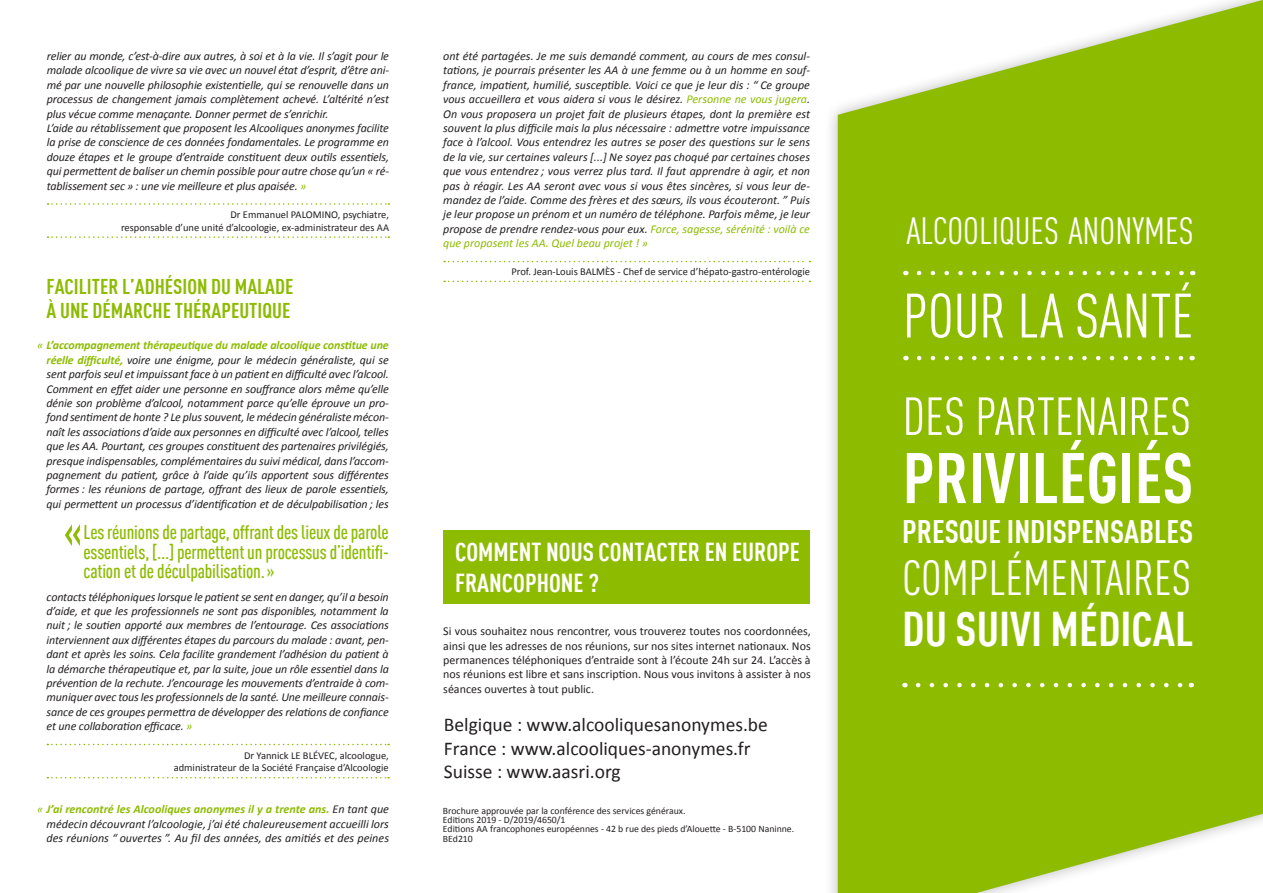
<style>
.page{position:relative;width:1263px;height:893px;background:#fff}
.page>*{position:absolute;margin:0;border:0;box-sizing:border-box;transform-origin:0 0}
.t1{font:700 70.2px "DIN Cond";color:#fff}
.t2{font:61.65px "DIN Cond";color:#fff}
.t3{font:52.65px "DIN Cond";color:#fff}
.t4{font:48.75px "DIN Cond";color:#fff}
.t5{font:700 47.7px "DIN Cond";color:#fff}
.t6{font:37.5px "DIN Cond";color:#fff}
.t7{font:700 31.95px "DIN Cond";color:#fff}
.t8{font:700 25.5px/30.6px "DIN Cond";color:#fff}
.t9{font:700 21px/24px "DIN Cond";color:#8dbb00}
.t10{font:500 19.5px/19.5px "DIN Cond";letter-spacing:-.01em;color:#8dbb00;text-align:justify}
.t11{font:19.5px/23.4px "Calibri";color:#231f20}
.t12{font:italic 12px/14.4px "Calibri";letter-spacing:-.01em;color:#231f20;text-align:justify}
.t13{font:12px/14.4px "Calibri";color:#231f20;text-align:justify}
.t14{font:10.5px/12.6px "Calibri";color:#231f20;text-align:right}
.t15{font:9.75px/9.1px "Calibri";color:#231f20}
.s1{color:#8dbb00}
.s2{font-weight:700;color:#8dbb00}
</style>
<div class="page">
<div style="left:823px;top:0;width:440px;height:893px;background:#231f20;opacity:.3"></div>
<svg style="left:838px;top:0;width:425px;height:893px;background:#97c117"></svg>
<div style="left:443px;top:530px;width:367px;height:74px;background:#8dbb00"></div>
<svg style="left:48px;top:203px;width:341px;height:2px"></svg>
<svg style="left:48px;top:236px;width:341px;height:2px"></svg>
<svg style="left:47px;top:744px;width:342px;height:1px"></svg>
<svg style="left:47px;top:777px;width:342px;height:1px"></svg>
<svg style="left:65px;top:524px;width:15px;height:22px"></svg>
<svg style="left:444px;top:261px;width:366px;height:1px"></svg>
<svg style="left:444px;top:281px;width:366px;height:1px"></svg>
<svg style="left:919px;top:356px;width:266px;height:4px"></svg>
<svg style="left:918px;top:683px;width:266px;height:4px"></svg>
<svg style="left:919px;top:271px;width:266px;height:4px"></svg>
<p class="t12" style="left:47px;top:48px;width:344px;text-align:left">relier au monde, c’est-à-dire aux autres, à soi et à la vie. Il s’agit pour le malade alcoolique de vivre sa vie avec un nouvel état d’esprit, d’être ani&shy;mé par une nouvelle philosophie existentielle, qui se renouvelle dans un processus de changement jamais complètement achevé. L’altérité n’est plus vécue comme menaçante. Donner permet de s’enrichir.<br>L’aide au rétablissement que proposent les Alcooliques anonymes facilite la prise de conscience de ces données fondamentales. Le programme en douze étapes et le groupe d’entraide constituent deux outils essentiels, qui permettent de baliser un chemin possible pour autre chose qu’un « ré&shy;tablissement sec » : une vie meilleure et plus apaisée. <span class="s1">»</span></p>
<p class="t12" style="left:443px;top:48px;width:368px">ont été partagées. Je me suis demandé comment, au cours de mes consul&shy;tations, je pourrais présenter les AA à une femme ou à un homme en souf&shy;france, impatient, humilié, susceptible. Voici ce que je leur dis : “ Ce groupe vous accueillera et vous aidera si vous le désirez. <span class="s1">Personne ne vous jugera</span>.<br>On vous proposera un projet fait de plusieurs étapes, dont la première est souvent la plus difficile mais la plus nécessaire : admettre votre impuissance face à l’alcool. Vous entendrez les autres se poser des questions sur le sens de la vie, sur certaines valeurs [...] Ne soyez pas choqué par certaines choses que vous entendrez ; vous verrez plus tard. Il faut apprendre à agir, et non pas à réagir. Les AA seront avec vous si vous êtes sincères, si vous leur de&shy;mandez de l’aide. Comme des frères et des sœurs, ils vous écouteront. ” Puis je leur propose un prénom et un numéro de téléphone. Parfois même, je leur propose de prendre rendez-vous pour eux. <span class="s1">Force, sagesse, sérénité : voilà ce que proposent les AA. Quel beau projet ! »</span></p>
<p class="t14" style="left:511px;top:266px;width:300px">Prof. Jean-Louis BALMÈS - Chef de service d’hépato-gastro-entérologie</p>
<p class="t14" style="left:121px;top:208px;width:270px">Dr Emmanuel PALOMINO, psychiatre,<br>responsable d’une unité d’alcoologie, ex-administrateur des AA</p>
<h3 class="t9" style="left:47px;top:274px;width:248px">FACILITER L’ADHÉSION DU MALADE<br>À UNE DÉMARCHE THÉRAPEUTIQUE</h3>
<p class="t12" style="left:47px;top:338px;width:344px;text-indent:-9px"><span class="s1">«</span> <span class="s2">L’accompagnement thérapeutique du malade alcoolique constitue une réelle difficulté,</span> voire une énigme, pour le médecin généraliste, qui se sent parfois seul et impuissant face à un patient en difficulté avec l’alcool.<br>Comment en effet aider une personne en souffrance alors même qu’elle dénie son problème d’alcool, notamment parce qu’elle éprouve un pro&shy;fond sentiment de honte ? Le plus souvent, le médecin généraliste mécon&shy;naît les associations d’aide aux personnes en difficulté avec l’alcool, telles que les AA. Pourtant, ces groupes constituent des partenaires privilégiés, presque indispensables, complémentaires du suivi médical, dans l’accom&shy;pagnement du patient, grâce à l’aide qu’ils apportent sous différentes formes : les réunions de partage, offrant des lieux de parole essentiels, qui permettent un processus d’identification et de déculpabilisation ; les</p>
<h3 class="t10" style="left:84px;top:522px;width:307px">Les réunions de partage, offrant des lieux de parole essentiels, [...] permettent un processus d’identifi&shy;cation et de déculpabilisation.»</h3>
<p class="t12" style="left:47px;top:589px;width:344px">contacts téléphoniques lorsque le patient se sent en danger, qu’il a besoin d’aide, et que les professionnels ne sont pas disponibles, notamment la nuit ; le soutien apporté aux membres de l’entourage. Ces associations interviennent aux différentes étapes du parcours du malade : avant, pen&shy;dant et après les soins. Cela facilite grandement l’adhésion du patient à la démarche thérapeutique et, par la suite, joue un rôle essentiel dans la prévention de la rechute. J’encourage les mouvements d’entraide à com&shy;muniquer avec tous les professionnels de la santé. Une meilleure connais&shy;sance de ces groupes permettra de développer des relations de confiance et une collaboration efficace. <span class="s1">»</span></p>
<p class="t14" style="left:174px;top:749px;width:217px">Dr Yannick LE BLÉVEC, alcoologue,<br>administrateur de la Société Française d’Alcoologie</p>
<p class="t12" style="left:47px;top:801px;width:344px;text-indent:-9px"><span class="s1">«</span> <span class="s2">J’ai rencontré les Alcooliques anonymes il y a trente ans.</span> En tant que médecin découvrant l’alcoologie, j’ai été chaleureusement accueilli lors des réunions “ ouvertes ”. Au fil des années, des amitiés et des peines</p>
<h3 class="t8" style="left:455px;top:536px;width:346px">COMMENT NOUS CONTACTER EN EUROPE<br>FRANCOPHONE ?</h3>
<p class="t13" style="left:443px;top:624px;width:369px">Si vous souhaitez nous rencontrer, vous trouverez toutes nos coordonnées, ainsi que les adresses de nos réunions, sur nos sites internet nationaux. Nos permanences téléphoniques d’entraide sont à l’écoute 24h sur 24. L’accès à nos réunions est libre et sans inscription. Nous vous invitons à assister à nos séances ouvertes à tout public.</p>
<h3 class="t11" style="left:444px;top:713px;width:325px">Belgique : www.alcooliquesanonymes.be<br>France : www.alcooliques-anonymes.fr<br>Suisse : www.aasri.org</h3>
<p class="t15" style="left:443px;top:806px;width:353px">Brochure approuvée par la conférence des services généraux.<br>Editions 2019 - D/2019/4650/1<br>Editions AA francophones européennes - 42 b rue des pieds d’Alouette - B-5100 Naninne.<br>BEd210</p>
<h3 class="t6" style="left:906px;top:209px;width:289px">ALCOOLIQUES ANONYMES</h3>
<h2 class="t2" style="left:903px;top:280px;width:292px">POUR LA SANTÉ</h2>
<h3 class="t3" style="left:902px;top:386px;width:290px">DES PARTENAIRES</h3>
<h1 class="t1" style="left:902px;top:435px;width:292px">PRIVILÉGIÉS</h1>
<h3 class="t7" style="left:902px;top:512px;width:293px">PRESQUE INDISPENSABLES</h3>
<h3 class="t4" style="left:902px;top:549px;width:290px">COMPLÉMENTAIRES</h3>
<h3 class="t5" style="left:902px;top:600px;width:293px">DU SUIVI MÉDICAL</h3>
</div>
